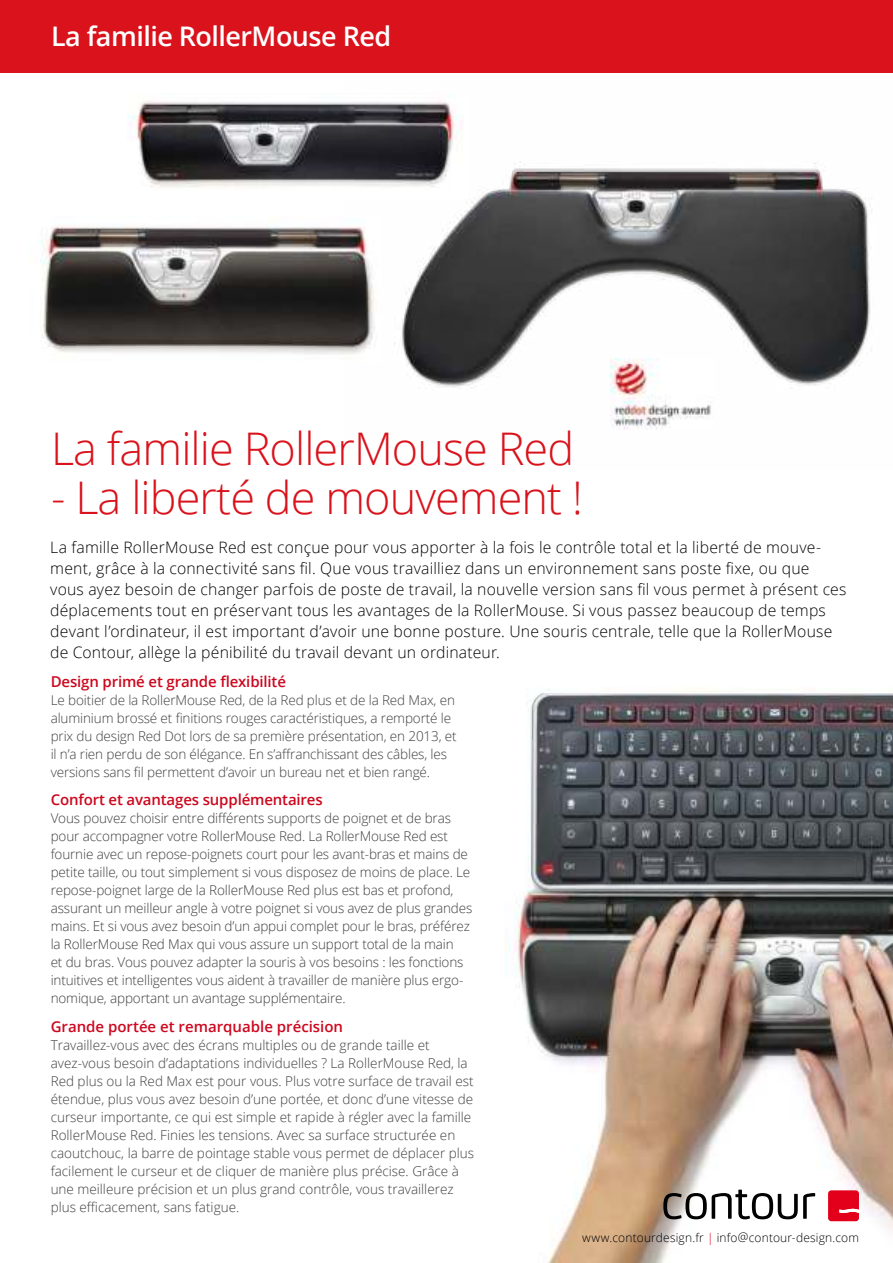
<style>
.page{position:relative;width:893px;height:1263px;background:#fff}
.page>*{position:absolute;margin:0;border:0;box-sizing:border-box;transform-origin:0 0}
.t1{font:300 45px "Open Sans";letter-spacing:-.02em;color:#d9121b}
.t2{font:600 27px "Open Sans";letter-spacing:-.02em;color:#fff}
.t3{font:300 15.75px/21px "Open Sans";letter-spacing:.015em;color:#000}
.t4{font:600 15px "Open Sans";letter-spacing:-.01em;color:#cd071e}
.t5{font:300 13.5px/18px "Open Sans";letter-spacing:-.01em;color:#3e3d40}
.t6{font:300 12px "Open Sans";letter-spacing:.015em;color:#000}
.s1{color:#e2001a}
</style>
<div class="page">
<div style="left:0;top:0;width:893px;height:72px;background:#d9121b"></div>
<img style="left:394px;top:162px;width:478px;height:226px">
<img style="left:504px;top:688px;width:388px;height:575px">
<img style="left:128px;top:101px;width:339px;height:98px">
<img style="left:40px;top:226px;width:335px;height:129px">
<img style="left:610px;top:358px;width:103px;height:72px">
<svg style="left:663px;top:1189px;width:152px;height:30px"></svg>
<svg style="left:828px;top:1190px;width:31px;height:31px"></svg>
<img style="left:531px;top:693px;width:361px;height:197px">
<h2 class="t2" style="left:51px;top:26px;width:342px">La familie RollerMouse Red</h2>
<h1 class="t1" style="left:51px;top:430px;width:525px">La familie RollerMouse Red</h1>
<h1 class="t1" style="left:51px;top:467px;width:533px">- La liberté de mouvement !</h1>
<p class="t3" style="left:50px;top:538px;width:798px">La famille RollerMouse Red est conçue pour vous apporter à la fois le contrôle total et la liberté de mouve&shy;ment, grâce à la connectivité sans fil. Que vous travailliez dans un environnement sans poste fixe, ou que vous ayez besoin de changer parfois de poste de travail, la nouvelle version sans fil vous permet à présent ces déplacements tout en préservant tous les avantages de la RollerMouse. Si vous passez beaucoup de temps devant l’ordinateur, il est important d’avoir une bonne posture. Une souris centrale, telle que la RollerMouse de Contour, allège la pénibilité du travail devant un ordinateur.</p>
<p class="t4" style="left:51px;top:675px;width:237px">Design primé et grande flexibilité</p>
<p class="t5" style="left:51px;top:690px;width:407px">Le boitier de la RollerMouse Red, de la Red plus et de la Red Max, en aluminium brossé et finitions rouges caractéristiques, a remporté le prix du design Red Dot lors de sa première présentation, en 2013, et il n’a rien perdu de son élégance. En s’affranchissant des câbles, les versions sans fil permettent d’avoir un bureau net et bien rangé.</p>
<p class="t4" style="left:51px;top:794px;width:274px">Confort et avantages supplémentaires</p>
<p class="t5" style="left:51px;top:809px;width:423px">Vous pouvez choisir entre différents supports de poignet et de bras pour accompagner votre RollerMouse Red. La RollerMouse Red est fournie avec un repose-poignets court pour les avant-bras et mains de petite taille, ou tout simplement si vous disposez de moins de place. Le repose-poignet large de la RollerMouse Red plus est bas et profond, assurant un meilleur angle à votre poignet si vous avez de plus grandes mains. Et si vous avez besoin d’un appui complet pour le bras, préférez la RollerMouse Red Max qui vous assure un support total de la main<br>et du bras. Vous pouvez adapter la souris à vos besoins : les fonctions intuitives et intelligentes vous aident à travailler de manière plus ergo&shy;nomique, apportant un avantage supplémentaire.</p>
<p class="t4" style="left:51px;top:1020px;width:294px">Grande portée et remarquable précision</p>
<p class="t5" style="left:51px;top:1035px;width:425px">Travaillez-vous avec des écrans multiples ou de grande taille et avez-vous besoin d’adaptations individuelles ? La RollerMouse Red, la Red plus ou la Red Max est pour vous. Plus votre surface de travail est étendue, plus vous avez besoin d’une portée, et donc d’une vitesse de curseur importante, ce qui est simple et rapide à régler avec la famille RollerMouse Red. Finies les tensions. Avec sa surface structurée en caoutchouc, la barre de pointage stable vous permet de déplacer plus facilement le curseur et de cliquer de manière plus précise. Grâce à une meilleure précision et un plus grand contrôle, vous travaillerez plus efficacement, sans fatigue.</p>
<p class="t6" style="left:582px;top:1229px;width:278px">www.contourdesign.fr <span class="s1">|</span> info@contour-design.com</p>
</div>
